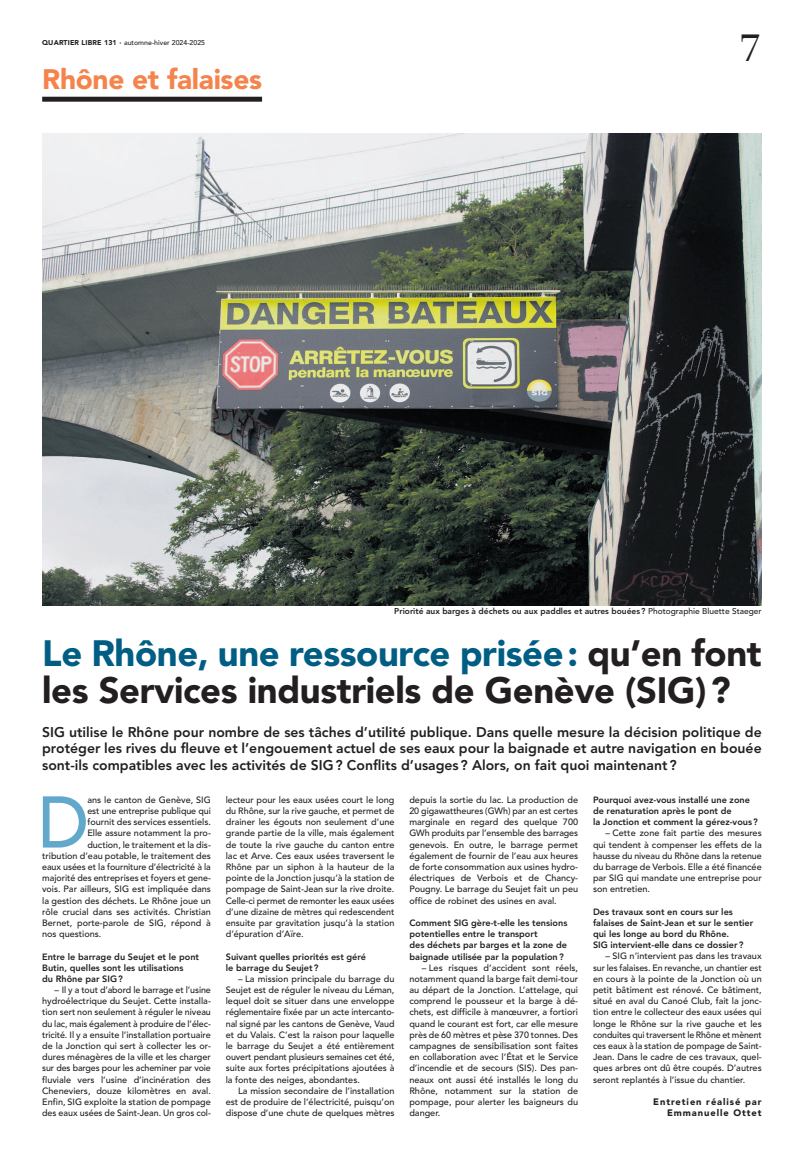
<style>
.page{position:relative;width:794px;height:1166px;background:#fff}
.page>*{position:absolute;margin:0;border:0;box-sizing:border-box;transform-origin:0 0}
.t1{font:500 72.27px "Avenir";color:#62a8cb;scale:.96 1}
.t2{font:37.27px "JA10";color:#231f20}
.t3{font:900 36.4px/37.3px "Avenir";letter-spacing:-.01em;color:#231f20}
.t4{font:900 28px "Avenir";letter-spacing:-.01em;color:#f5834c}
.t5{font:800 14px/16.8px "Avenir";color:#231f20;text-align:justify}
.t6{font:900 9.36px/11.2px "Avenir";letter-spacing:.1em;color:#231f20;text-align:right}
.t7{font:500 9.1px/11.2px "Avenir";color:#231f20;text-align:justify}
.t8{font:800 9.1px/11.2px "Avenir";color:#231f20}
.t9{font:800 8.4px "Avenir";color:#231f20}
.t10{font:500 7px "Avenir";color:#231f20}
.s1{font-weight:900}
.s2{font-weight:500}
.s3{color:#005d84}
</style>
<div class="page">
<div style="left:42px;top:97px;width:220px;height:5px;background:#231f20"></div>
<img style="left:42px;top:134px;width:719px;height:471px">
<p class="t10" style="left:42px;top:39px;width:164px"><span class="s1">QUARTIER LIBRE 131 ·</span> automne-hiver 2024-2025</p>
<h2 class="t2" style="left:739px;top:32px;width:24px">7</h2>
<h3 class="t4" style="left:42px;top:68px;width:221px">Rhône et falaises</h3>
<p class="t9" style="left:394px;top:607px;width:369px">Priorité aux barges à déchets ou aux paddles et autres bouées ? <span class="s2">Photographie Bluette Staeger</span></p>
<h3 class="t3" style="left:42px;top:638px;width:721px"><span class="s3">Le Rhône, une ressource prisée :</span> qu’en font les Services industriels de Genève (SIG) ?</h3>
<p class="t5" style="left:42px;top:725px;width:721px">SIG utilise le Rhône pour nombre de ses tâches d’utilité publique. Dans quelle mesure la décision politique de protéger les rives du fleuve et l’engouement actuel de ses eaux pour la baignade et autre navigation en bouée sont-ils compatibles avec les activités de SIG ? Conflits d’usages ? Alors, on fait quoi maintenant ?</p>
<h1 class="t1" style="left:38px;top:793px;width:55px">D</h1>
<p class="t7" style="left:87px;top:795px;width:125px">ans le canton de Genève, SIG</p>
<p class="t8" style="left:593px;top:795px;width:166px">Pourquoi avez-vous installé une zone de renaturation après le pont de<br>la Jonction et comment la gérez-vous ?</p>
<p class="t7" style="left:593px;top:828px;width:170px;text-indent:12px">– Cette zone fait partie des mesures qui tendent à compenser les effets de la hausse du niveau du Rhône dans la retenue du barrage de Verbois. Elle a été financée par SIG qui mandate une entreprise pour son entretien.</p>
<p class="t8" style="left:593px;top:907px;width:162px">Des travaux sont en cours sur les falaises de Saint-Jean et sur le sentier qui les longe au bord du Rhône.<br>SIG intervient-elle dans ce dossier ?</p>
<p class="t7" style="left:593px;top:951px;width:170px;text-indent:12px">– SIG n’intervient pas dans les travaux sur les falaises. En revanche, un chantier est en cours à la pointe de la Jonction où un petit bâtiment est rénové. Ce bâtiment, situé en aval du Canoé Club, fait la jonc&shy;tion entre le collecteur des eaux usées qui longe le Rhône sur la rive gauche et les conduites qui traversent le Rhône et mènent ces eaux à la station de pompage de Saint-Jean. Dans le cadre de ces travaux, quel - ques arbres ont dû être coupés. D’autres seront replantés à l’issue du chantier.</p>
<p class="t6" style="left:653px;top:1097px;width:110px">Entretien réalisé par<br>Emmanuelle Ottet</p>
<p class="t7" style="left:226px;top:795px;width:170px">lecteur pour les eaux usées court le long du Rhône, sur la rive gauche, et permet de drainer les égouts non seulement d’une grande partie de la ville, mais également de toute la rive gauche du canton entre lac et Arve. Ces eaux usées traversent le Rhône par un siphon à la hauteur de la pointe de la Jonction jusqu’à la station de pompage de Saint-Jean sur la rive droite.<br>Celle-ci permet de remonter les eaux usées d’une dizaine de mètres qui redescendent ensuite par gravitation jusqu’à la station d’épuration d’Aïre.</p>
<p class="t8" style="left:226px;top:951px;width:142px">Suivant quelles priorités est géré le barrage du Seujet ?</p>
<p class="t7" style="left:226px;top:974px;width:170px;text-indent:12px">– La mission principale du barrage du Seujet est de réguler le niveau du Léman, lequel doit se situer dans une enveloppe réglementaire fixée par un acte intercanto&shy;nal signé par les cantons de Genève, Vaud et du Valais. C’est la raison pour laquelle le barrage du Seujet a été entièrement ouvert pendant plusieurs semaines cet été, suite aux fortes précipitations ajoutées à la fonte des neiges, abondantes.</p>
<p class="t7" style="left:226px;top:1086px;width:170px;text-indent:12px">La mission secondaire de l’installation est de produire de l’électricité, puisqu’on dispose d’une chute de quelques mètres</p>
<p class="t7" style="left:409px;top:795px;width:170px">depuis la sortie du lac. La production de 20 gigawattheures (GWh) par an est certes marginale en regard des quelque 700<br>GWh produits par l’ensemble des barrages genevois. En outre, le barrage permet également de fournir de l’eau aux heures de forte consommation aux usines hydro&shy;électriques de Verbois et de Chancy-Pougny. Le barrage du Seujet fait un peu office de robinet des usines en aval.</p>
<p class="t8" style="left:409px;top:918px;width:159px">Comment SIG gère-t-elle les tensions potentielles entre le transport<br>des déchets par barges et la zone de baignade utilisée par la population ?</p>
<p class="t7" style="left:409px;top:963px;width:170px;text-indent:12px">– Les risques d’accident sont réels, notamment quand la barge fait demi-tour au départ de la Jonction. L’attelage, qui comprend le pousseur et la barge à dé - chets, est difficile à manœuvrer, a fortiori quand le courant est fort, car elle mesure près de 60 mètres et pèse 370 tonnes. Des campagnes de sensibilisation sont faites en collaboration avec l’État et le Service d’incendie et de secours (SIS). Des pan&shy;neaux ont aussi été installés le long du Rhône, notamment sur la station de pompage, pour alerter les baigneurs du danger.</p>
<p class="t7" style="left:87px;top:806px;width:125px">est une entreprise publique qui</p>
<p class="t7" style="left:87px;top:817px;width:125px">fournit des services essentiels.</p>
<p class="t7" style="left:87px;top:828px;width:125px">Elle assure notamment la pro-</p>
<p class="t7" style="left:87px;top:839px;width:125px">duction, le traitement et la dis-</p>
<p class="t7" style="left:42px;top:851px;width:170px">tribution d’eau potable, le traitement des</p>
<p class="t7" style="left:42px;top:862px;width:170px">eaux usées et la fourniture d’électricité à la</p>
<p class="t7" style="left:42px;top:873px;width:170px">majorité des entreprises et foyers et gene-</p>
<p class="t7" style="left:42px;top:884px;width:170px">vois. Par ailleurs, SIG est impliquée dans</p>
<p class="t7" style="left:42px;top:895px;width:170px">la gestion des déchets. Le Rhône joue un</p>
<p class="t7" style="left:42px;top:907px;width:170px">rôle crucial dans ses activités. Christian</p>
<p class="t7" style="left:42px;top:918px;width:170px">Bernet, porte-parole de SIG, répond à</p>
<p class="t7" style="left:42px;top:929px;width:61px">nos questions.</p>
<p class="t8" style="left:42px;top:951px;width:158px">Entre le barrage du Seujet et le pont<br>Butin, quelles sont les utilisations<br>du Rhône par SIG ?</p>
<p class="t7" style="left:42px;top:985px;width:170px;text-indent:12px">– Il y a tout d’abord le barrage et l’usine hydroélectrique du Seujet. Cette installa&shy;tion sert non seulement à réguler le niveau du lac, mais également à produire de l’élec&shy;tricité. Il y a ensuite l’installation portuaire de la Jonction qui sert à collecter les or - dures ménagères de la ville et les charger sur des barges pour les acheminer par voie fluviale vers l’usine d’incinération des Cheneviers, douze kilomètres en aval.<br>Enfin, SIG exploite la station de pompage des eaux usées de Saint-Jean. Un gros col-</p>
</div>
